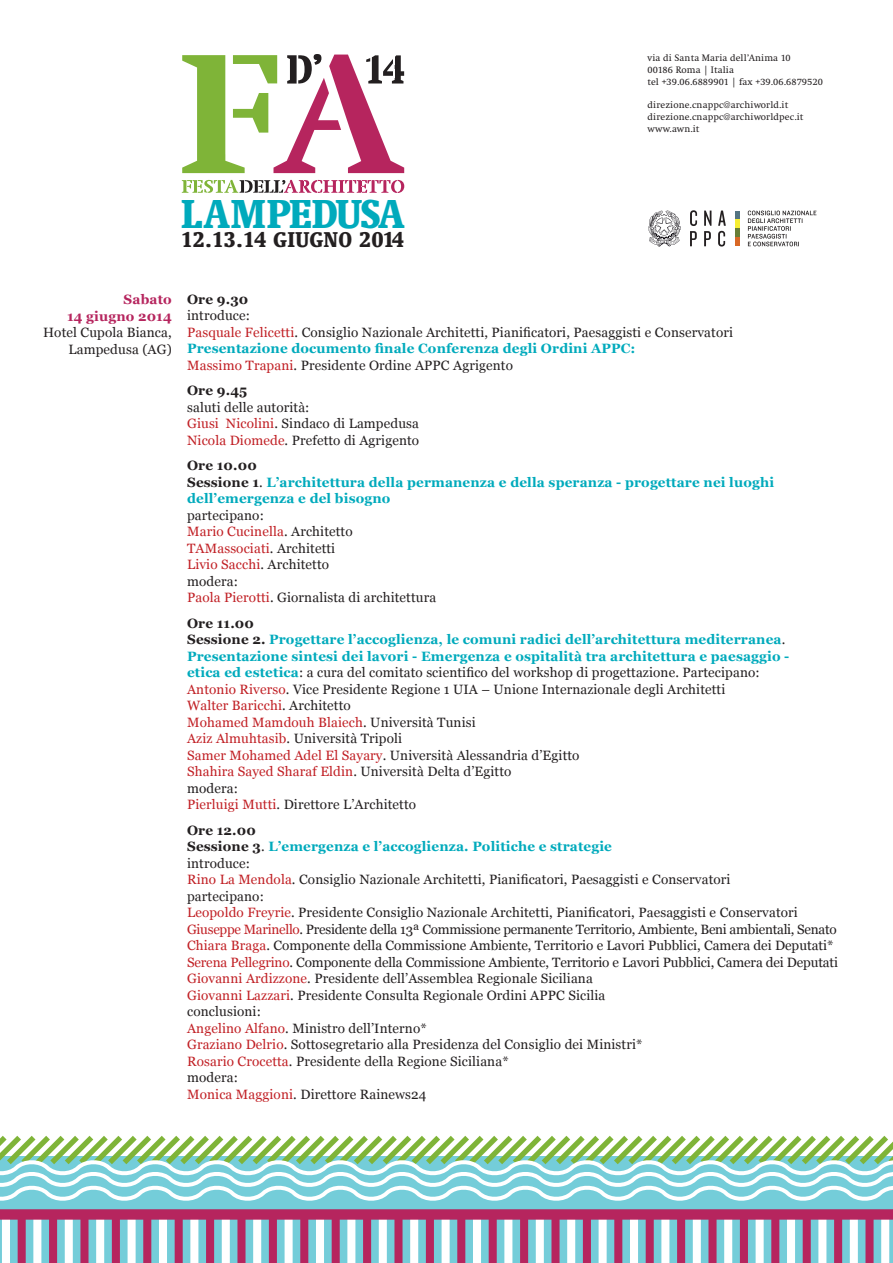
<style>
.page{position:relative;width:893px;height:1263px;background:#fff}
.page>*{position:absolute;margin:0;border:0;box-sizing:border-box;transform-origin:0 0}
.t1{font:700 condensed 42px "Swift EF";letter-spacing:-.01em;color:#00aabc}
.t2{font:700 condensed 22.2px "Swift EF";letter-spacing:.025em;color:#231f20}
.t3{font:13.5px/16.5px "Georgia";letter-spacing:.01em;color:#231f20}
.t4{font:700 13.5px/16.5px "Georgia";letter-spacing:.01em;color:#00aabc}
.t5{font:700 13.5px/16.5px "Georgia";letter-spacing:.01em;color:#b6255e;text-align:right}
.t6{font:700 13.5px "Georgia";letter-spacing:.01em;color:#231f20}
.t7{font:9.75px/12px "Swift EF";letter-spacing:.01em;color:#231f20}
.s1{color:#c12025}
.s2{font-weight:700;color:#00aabc}
.s3{color:#231f20}
.s4{font-weight:400;color:#231f20}
.s5{font-weight:700}
</style>
<div class="page">
<svg style="left:182px;top:180px;width:222px;height:13px"></svg>
<svg style="left:182px;top:54px;width:222px;height:119px"></svg>
<div style="left:0;top:1156px;width:893px;height:107px;background:#74cdd9"></div>
<div style="left:18px;top:1218px;width:8px;height:45px;background:#b6255e"></div>
<div style="left:143px;top:1218px;width:8px;height:45px;background:#b6255e"></div>
<div style="left:269px;top:1218px;width:8px;height:45px;background:#b6255e"></div>
<div style="left:394px;top:1218px;width:9px;height:45px;background:#b6255e"></div>
<div style="left:457px;top:1218px;width:8px;height:45px;background:#b6255e"></div>
<div style="left:489px;top:1218px;width:8px;height:45px;background:#b6255e"></div>
<div style="left:80px;top:1218px;width:9px;height:45px;background:#b6255e"></div>
<div style="left:206px;top:1218px;width:8px;height:45px;background:#b6255e"></div>
<div style="left:332px;top:1218px;width:8px;height:45px;background:#b6255e"></div>
<div style="left:49px;top:1218px;width:8px;height:45px;background:#b6255e"></div>
<div style="left:175px;top:1218px;width:8px;height:45px;background:#b6255e"></div>
<div style="left:300px;top:1218px;width:8px;height:45px;background:#b6255e"></div>
<div style="left:112px;top:1218px;width:8px;height:45px;background:#b6255e"></div>
<div style="left:237px;top:1218px;width:9px;height:45px;background:#b6255e"></div>
<div style="left:363px;top:1218px;width:8px;height:45px;background:#b6255e"></div>
<div style="left:426px;top:1218px;width:8px;height:45px;background:#b6255e"></div>
<div style="left:33px;top:1218px;width:8px;height:45px;background:#fff"></div>
<div style="left:159px;top:1218px;width:8px;height:45px;background:#fff"></div>
<div style="left:285px;top:1218px;width:8px;height:45px;background:#fff"></div>
<div style="left:410px;top:1218px;width:8px;height:45px;background:#fff"></div>
<div style="left:473px;top:1218px;width:8px;height:45px;background:#fff"></div>
<div style="left:504px;top:1218px;width:8px;height:45px;background:#fff"></div>
<div style="left:96px;top:1218px;width:8px;height:45px;background:#fff"></div>
<div style="left:222px;top:1218px;width:8px;height:45px;background:#fff"></div>
<div style="left:347px;top:1218px;width:8px;height:45px;background:#fff"></div>
<div style="left:65px;top:1218px;width:8px;height:45px;background:#fff"></div>
<div style="left:190px;top:1218px;width:8px;height:45px;background:#fff"></div>
<div style="left:316px;top:1218px;width:8px;height:45px;background:#fff"></div>
<div style="left:2px;top:1218px;width:8px;height:45px;background:#fff"></div>
<div style="left:128px;top:1218px;width:8px;height:45px;background:#fff"></div>
<div style="left:253px;top:1218px;width:8px;height:45px;background:#fff"></div>
<div style="left:379px;top:1218px;width:8px;height:45px;background:#fff"></div>
<div style="left:442px;top:1218px;width:8px;height:45px;background:#fff"></div>
<div style="left:614px;top:1218px;width:8px;height:45px;background:#b6255e"></div>
<div style="left:740px;top:1218px;width:8px;height:45px;background:#b6255e"></div>
<div style="left:865px;top:1218px;width:8px;height:45px;background:#b6255e"></div>
<div style="left:551px;top:1218px;width:8px;height:45px;background:#b6255e"></div>
<div style="left:677px;top:1218px;width:8px;height:45px;background:#b6255e"></div>
<div style="left:803px;top:1218px;width:8px;height:45px;background:#b6255e"></div>
<div style="left:520px;top:1218px;width:8px;height:45px;background:#b6255e"></div>
<div style="left:646px;top:1218px;width:8px;height:45px;background:#b6255e"></div>
<div style="left:771px;top:1218px;width:8px;height:45px;background:#b6255e"></div>
<div style="left:583px;top:1218px;width:8px;height:45px;background:#b6255e"></div>
<div style="left:708px;top:1218px;width:8px;height:45px;background:#b6255e"></div>
<div style="left:834px;top:1218px;width:8px;height:45px;background:#b6255e"></div>
<div style="left:630px;top:1218px;width:8px;height:45px;background:#fff"></div>
<div style="left:756px;top:1218px;width:8px;height:45px;background:#fff"></div>
<div style="left:881px;top:1218px;width:8px;height:45px;background:#fff"></div>
<div style="left:567px;top:1218px;width:8px;height:45px;background:#fff"></div>
<div style="left:693px;top:1218px;width:8px;height:45px;background:#fff"></div>
<div style="left:818px;top:1218px;width:8px;height:45px;background:#fff"></div>
<div style="left:536px;top:1218px;width:8px;height:45px;background:#fff"></div>
<div style="left:661px;top:1218px;width:8px;height:45px;background:#fff"></div>
<div style="left:787px;top:1218px;width:8px;height:45px;background:#fff"></div>
<div style="left:599px;top:1218px;width:8px;height:45px;background:#fff"></div>
<div style="left:724px;top:1218px;width:8px;height:45px;background:#fff"></div>
<div style="left:850px;top:1218px;width:8px;height:45px;background:#fff"></div>
<div style="left:0;top:1209px;width:893px;height:10px;background:#b6255e"></div>
<svg style="left:0;top:1135px;width:893px;height:66px"></svg>
<svg style="left:748px;top:211px;width:68px;height:35px"></svg>
<svg style="left:690px;top:210px;width:36px;height:37px"></svg>
<svg style="left:735px;top:211px;width:4px;height:35px"></svg>
<svg style="left:648px;top:210px;width:33px;height:37px"></svg>
<p class="t7" style="left:648px;top:52px;width:177px">via di Santa Maria dell’Anima 10<br>00186 Roma | Italia<br>tel +39.06.6889901 | fax +39.06.6879520</p>
<p class="t7" style="left:648px;top:99px;width:157px">direzione.cnappc@archiworld.it direzione.cnappc@archiworldpec.it www.awn.it</p>
<h1 class="t1" style="left:181px;top:190px;width:224px">LAMPEDUSA</h1>
<h2 class="t2" style="left:181px;top:227px;width:224px">12.13.14 GIUGNO 2014</h2>
<p class="t5" style="left:67px;top:291px;width:106px">Sabato<br>14 giugno 2014</p>
<p class="t3" style="left:43px;top:325px;width:130px;text-align:right">Hotel Cupola Bianca,<br>Lampedusa (AG)</p>
<p class="t6" style="left:187px;top:290px;width:63px">Ore 9.30</p>
<p class="t3" style="left:187px;top:307px;width:547px">introduce:<br><span class="s1">Pasquale Felicetti</span>. Consiglio Nazionale Architetti, Pianificatori, Paesaggisti e Conservatori <span class="s2">Presentazione documento finale Conferenza degli Ordini APPC:<br></span><span class="s1">Massimo Trapani</span>. Presidente Ordine APPC Agrigento</p>
<p class="t6" style="left:187px;top:382px;width:62px">Ore 9.45</p>
<p class="t3" style="left:187px;top:399px;width:234px">saluti delle autorità:<br><span class="s1">Giusi Nicolini</span>. Sindaco di Lampedusa<br><span class="s1">Nicola Diomede</span>. Prefetto di Agrigento</p>
<p class="t4" style="left:187px;top:457px;width:588px"><span class="s3">Ore 10.00<br>Sessione 1</span><span class="s4">.</span> L’architettura della permanenza e della speranza - progettare nei luoghi dell’emergenza e del bisogno</p>
<p class="t3" style="left:187px;top:507px;width:251px">partecipano:<br><span class="s1">Mario Cucinella</span>. Architetto<br><span class="s1">TAMassociati</span>. Architetti<br><span class="s1">Livio Sacchi</span>. Architetto<br>modera:<br><span class="s1">Paola Pierotti</span>. Giornalista di architettura</p>
<p class="t3" style="left:187px;top:615px;width:604px"><span class="s5">Ore 11.00<br>Sessione 2.</span> <span class="s2">Progettare l’accoglienza, le comuni radici dell’architettura mediterranea</span>.<br><span class="s2">Presentazione sintesi dei lavori - Emergenza e ospitalità tra architettura e paesaggio - etica ed estetica</span>: a cura del comitato scientifico del workshop di progettazione. Partecipano:<br><span class="s1">Antonio Riverso</span>. Vice Presidente Regione 1 UIA – Unione Internazionale degli Architetti<br><span class="s1">Walter Baricchi</span>. Architetto<br><span class="s1">Mohamed Mamdouh Blaiech</span>. Università Tunisi<br><span class="s1">Aziz Almuhtasib</span>. Università Tripoli<br><span class="s1">Samer Mohamed Adel El Sayary</span>. Università Alessandria d’Egitto<br><span class="s1">Shahira Sayed Sharaf Eldin</span>. Università Delta d’Egitto<br>modera:<br><span class="s1">Pierluigi Mutti</span>. Direttore L’Architetto</p>
<p class="t3" style="left:187px;top:822px;width:652px"><span class="s5">Ore 12.00<br>Sessione 3</span>. <span class="s2">L’emergenza e l’accoglienza. Politiche e strategie<br></span>introduce:<br><span class="s1">Rino La Mendola</span>. Consiglio Nazionale Architetti, Pianificatori, Paesaggisti e Conservatori<br>partecipano:<br><span class="s1">Leopoldo Freyrie</span>. Presidente Consiglio Nazionale Architetti, Pianificatori, Paesaggisti e Conservatori <span class="s1">Giuseppe Marinello</span>. Presidente della 13ª Commissione permanente Territorio, Ambiente, Beni ambientali, Senato <span class="s1">Chiara Braga</span>. Componente della Commissione Ambiente, Territorio e Lavori Pubblici, Camera dei Deputati* <span class="s1">Serena Pellegrino</span>. Componente della Commissione Ambiente, Territorio e Lavori Pubblici, Camera dei Deputati <span class="s1">Giovanni Ardizzone</span>. Presidente dell’Assemblea Regionale Siciliana<br><span class="s1">Giovanni Lazzari</span>. Presidente Consulta Regionale Ordini APPC Sicilia<br>conclusioni:<br><span class="s1">Angelino Alfano</span>. Ministro dell’Interno*<br><span class="s1">Graziano Delrio</span>. Sottosegretario alla Presidenza del Consiglio dei Ministri*<br><span class="s1">Rosario Crocetta</span>. Presidente della Regione Siciliana*<br>modera:<br><span class="s1">Monica Maggioni</span>. Direttore Rainews24</p>
</div>
